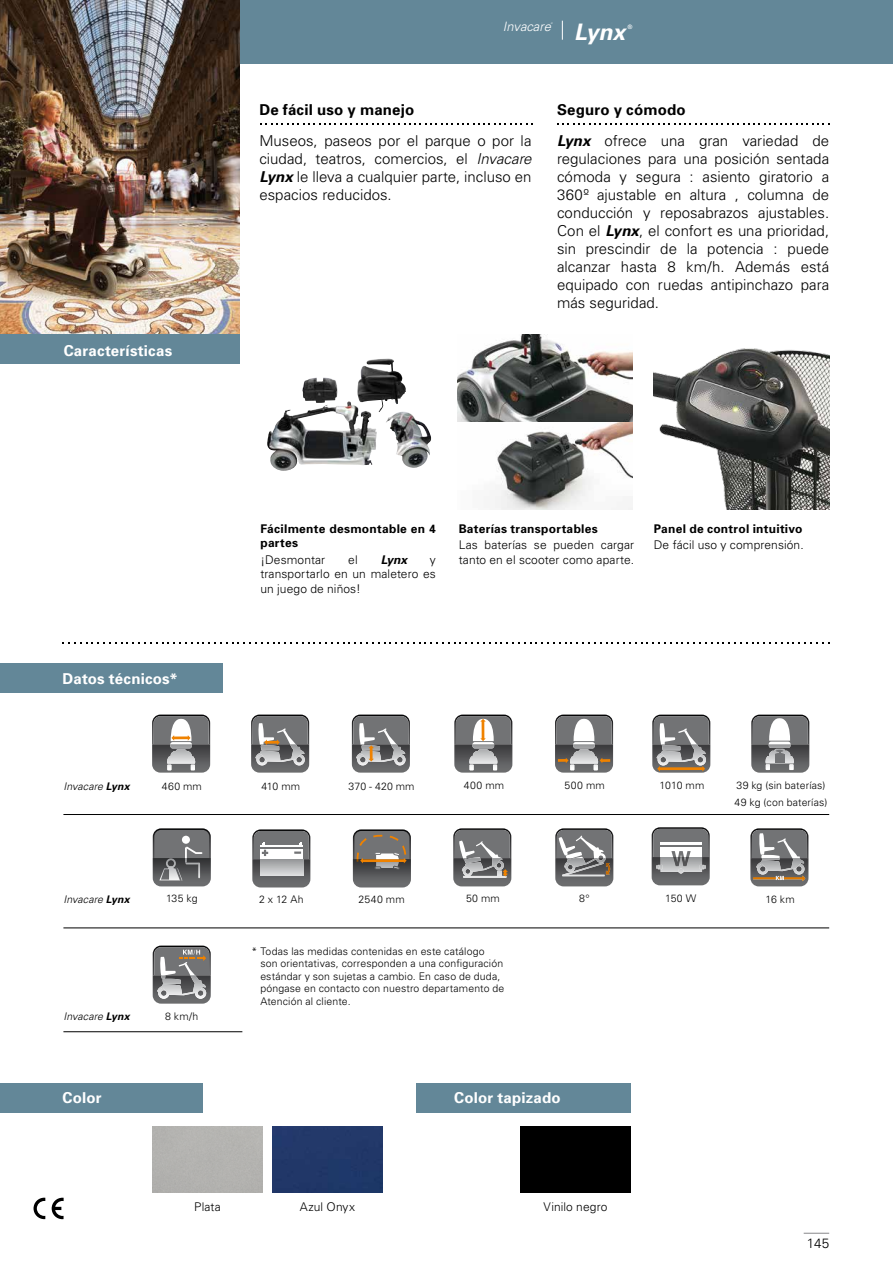
<style>
.page{position:relative;width:893px;height:1263px;background:#fff}
.page>*{position:absolute;margin:0;border:0;box-sizing:border-box;transform-origin:0 0}
.t1{font:italic 700 22.8px "Univers";color:#fff}
.t2{font:300 15px/18px "Univers";color:#000;text-align:justify}
.t3{font:700 15px "Univers";letter-spacing:.015em;color:#fff}
.t4{font:700 15px "Univers";letter-spacing:.015em;color:#000}
.t5{font:300 13.5px "Univers";color:#000}
.t6{font:italic 300 12.9px "Univers";color:#fff}
.t7{font:300 12px/14.4px "Univers";letter-spacing:.01em;color:#000;text-align:justify}
.t8{font:700 12px/14.4px "Univers";letter-spacing:.025em;color:#000}
.t9{font:italic 700 12px "Univers";color:#000}
.t10{font:300 10.5px/12.6px "Univers";letter-spacing:.015em;color:#000}
.t11{font:italic 300 10.5px "Univers";letter-spacing:.015em;color:#000}
.t12{font:italic 700 6.15px "Gill Sans";color:#fff}
.t13{font:italic 300 2.25px "Univers";color:#fff}
.s1{font-style:italic}
.s2{font-weight:700;font-style:italic}
.s3{font-weight:700}
</style>
<div class="page">
<div style="left:238px;top:0;width:655px;height:64px;background:#638798"></div>
<img style="left:0;top:0;width:239px;height:334px">
<div style="left:0;top:663px;width:222px;height:30px;background:#638798"></div>
<svg style="left:62px;top:642px;width:767px;height:1px"></svg>
<img style="left:302px;top:358px;width:104px;height:54px">
<svg style="left:260px;top:123px;width:273px;height:1px"></svg>
<svg style="left:557px;top:123px;width:272px;height:1px"></svg>
<img style="left:457px;top:334px;width:175px;height:89px">
<img style="left:654px;top:348px;width:175px;height:162px">
<svg style="left:562px;top:21px;width:1px;height:19px"></svg>
<div style="left:0;top:1083px;width:203px;height:29px;background:#638798"></div>
<div style="left:0;top:334px;width:239px;height:30px;background:#638798"></div>
<hr style="left:63px;top:814px;width:766px;height:1px;background:#000">
<img style="left:154px;top:770px;width:54px;height:3px">
<svg style="left:152px;top:714px;width:58px;height:56px;background:#888786"></svg>
<img style="left:251px;top:765px;width:58px;height:8px">
<svg style="left:251px;top:714px;width:58px;height:51px;background:#858484"></svg>
<img style="left:352px;top:765px;width:58px;height:8px">
<svg style="left:352px;top:714px;width:58px;height:51px;background:#848383"></svg>
<img style="left:457px;top:770px;width:53px;height:3px">
<svg style="left:454px;top:714px;width:58px;height:56px;background:#888786"></svg>
<img style="left:557px;top:770px;width:54px;height:3px">
<svg style="left:555px;top:714px;width:58px;height:56px;background:#8b8a89"></svg>
<img style="left:656px;top:771px;width:51px;height:2px">
<svg style="left:652px;top:715px;width:58px;height:56px;background:#86837f"></svg>
<img style="left:754px;top:770px;width:53px;height:3px">
<svg style="left:751px;top:715px;width:58px;height:55px;background:#858687"></svg>
<svg style="left:153px;top:828px;width:58px;height:58px;background:#6f7071"></svg>
<svg style="left:252px;top:829px;width:58px;height:30px"></svg>
<hr style="left:259px;top:847px;width:45px;height:2px;background:#727375">
<img style="left:252px;top:859px;width:58px;height:28px">
<svg style="left:260px;top:859px;width:43px;height:17px"></svg>
<svg style="left:353px;top:829px;width:58px;height:58px;background:#756f68"></svg>
<img style="left:453px;top:878px;width:58px;height:8px">
<svg style="left:453px;top:828px;width:58px;height:50px;background:#818181"></svg>
<img style="left:555px;top:876px;width:58px;height:10px">
<svg style="left:555px;top:828px;width:58px;height:48px;background:#838384"></svg>
<img style="left:652px;top:873px;width:58px;height:12px">
<svg style="left:652px;top:827px;width:58px;height:46px"></svg>
<img style="left:751px;top:881px;width:57px;height:5px">
<svg style="left:750px;top:828px;width:58px;height:53px;background:#868381"></svg>
<img style="left:153px;top:999px;width:57px;height:5px">
<svg style="left:153px;top:945px;width:58px;height:54px;background:#868585"></svg>
<img style="left:495px;top:423px;width:137px;height:87px">
<hr style="left:63px;top:927px;width:766px;height:1px;background:#000">
<hr style="left:63px;top:1031px;width:179px;height:1px;background:#000">
<div style="left:272px;top:1126px;width:110px;height:66px;background:#213868"></div>
<div style="left:520px;top:1126px;width:110px;height:66px;background:#000"></div>
<div style="left:416px;top:1083px;width:215px;height:29px;background:#638798"></div>
<svg style="left:52px;top:1198px;width:12px;height:21px"></svg>
<svg style="left:34px;top:1198px;width:11px;height:21px"></svg>
<svg style="left:804px;top:1233px;width:25px;height:1px"></svg>
<p class="t6" style="left:503px;top:18px;width:49px">Invacare</p>
<p class="t13" style="left:551px;top:22px;width:3px">®</p>
<h1 class="t1" style="left:574px;top:18px;width:52px">Lynx</h1>
<p class="t12" style="left:628px;top:23px;width:6px">®</p>
<p class="t3" style="left:64px;top:341px;width:110px">Características</p>
<p class="t3" style="left:63px;top:669px;width:117px">Datos técnicos*</p>
<p class="t4" style="left:259px;top:100px;width:156px">De fácil uso y manejo</p>
<p class="t2" style="left:259px;top:131px;width:274px">Museos, paseos por el parque o por la ciudad, teatros, comercios, el <span class="s1">Invacare </span><span class="s2">Lynx</span> le lleva a cualquier parte, incluso en espacios reducidos.</p>
<p class="t2" style="left:557px;top:94px;width:274px;line-height:30.8px"><span class="s3">Seguro y cómodo<br></span><span class="s2">Lynx</span> ofrece una gran variedad de</p>
<p class="t2" style="left:557px;top:149px;width:274px">regulaciones para una posición sentada cómoda y segura : asiento giratorio a 360º ajustable en altura , columna de conducción y reposabrazos ajustables.<br>Con el <span class="s2">Lynx</span>, el confort es una prioridad, sin prescindir de la potencia : puede alcanzar hasta 8 km/h. Además está equipado con ruedas antipinchazo para más seguridad.</p>
<p class="t8" style="left:260px;top:521px;width:177px">Fácilmente desmontable en 4 partes</p>
<p class="t7" style="left:260px;top:552px;width:66px">¡Desmontar</p>
<p class="t7" style="left:348px;top:552px;width:11px">el</p>
<p class="t9" style="left:381px;top:552px;width:28px">Lynx</p>
<p class="t7" style="left:260px;top:552px;width:177px;text-indent:169px">y transportarlo en un maletero es un juego de niños!</p>
<p class="t8" style="left:459px;top:521px;width:141px">Baterías transportables</p>
<p class="t7" style="left:459px;top:538px;width:177px">Las baterías se pueden cargar tanto en el scooter como aparte.</p>
<p class="t8" style="left:654px;top:521px;width:150px">Panel de control intuitivo</p>
<p class="t7" style="left:654px;top:538px;width:151px">De fácil uso y comprensión.</p>
<p class="t11" style="left:63px;top:780px;width:68px">Invacare <span class="s3">Lynx</span></p>
<p class="t10" style="left:162px;top:780px;width:42px">460 mm</p>
<p class="t10" style="left:261px;top:780px;width:40px">410 mm</p>
<p class="t10" style="left:348px;top:780px;width:68px">370 - 420 mm</p>
<p class="t10" style="left:464px;top:779px;width:42px">400 mm</p>
<p class="t10" style="left:565px;top:779px;width:42px">500 mm</p>
<p class="t10" style="left:660px;top:779px;width:46px">1010 mm</p>
<p class="t10" style="left:734px;top:777px;width:94px;line-height:16.8px">39 kg (sin baterías)<br>49 kg (con baterías)</p>
<p class="t11" style="left:63px;top:892px;width:68px">Invacare <span class="s3">Lynx</span></p>
<p class="t10" style="left:166px;top:891px;width:33px">135 kg</p>
<p class="t10" style="left:259px;top:892px;width:46px">2 x 12 Ah</p>
<p class="t10" style="left:358px;top:892px;width:48px">2540 mm</p>
<p class="t10" style="left:466px;top:891px;width:35px">50 mm</p>
<p class="t10" style="left:579px;top:891px;width:12px">8°</p>
<p class="t10" style="left:665px;top:891px;width:33px">150 W</p>
<p class="t10" style="left:765px;top:892px;width:31px">16 km</p>
<p class="t10" style="left:260px;top:944px;width:246px;text-indent:-9px">* Todas las medidas contenidas en este catálogo son orientativas, corresponden a una configuración estándar y son sujetas a cambio. En caso de duda, póngase en contacto con nuestro departamento de Atención al cliente.</p>
<p class="t11" style="left:63px;top:1009px;width:68px">Invacare <span class="s3">Lynx</span></p>
<p class="t10" style="left:165px;top:1009px;width:35px">8 km/h</p>
<p class="t3" style="left:63px;top:1088px;width:41px">Color</p>
<p class="t3" style="left:454px;top:1088px;width:108px">Color tapizado</p>
<p class="t7" style="left:194px;top:1199px;width:28px">Plata</p>
<p class="t7" style="left:300px;top:1199px;width:57px">Azul Onyx</p>
<p class="t7" style="left:544px;top:1199px;width:65px">Vinilo negro</p>
<p class="t5" style="left:807px;top:1235px;width:24px">145</p>
</div>
